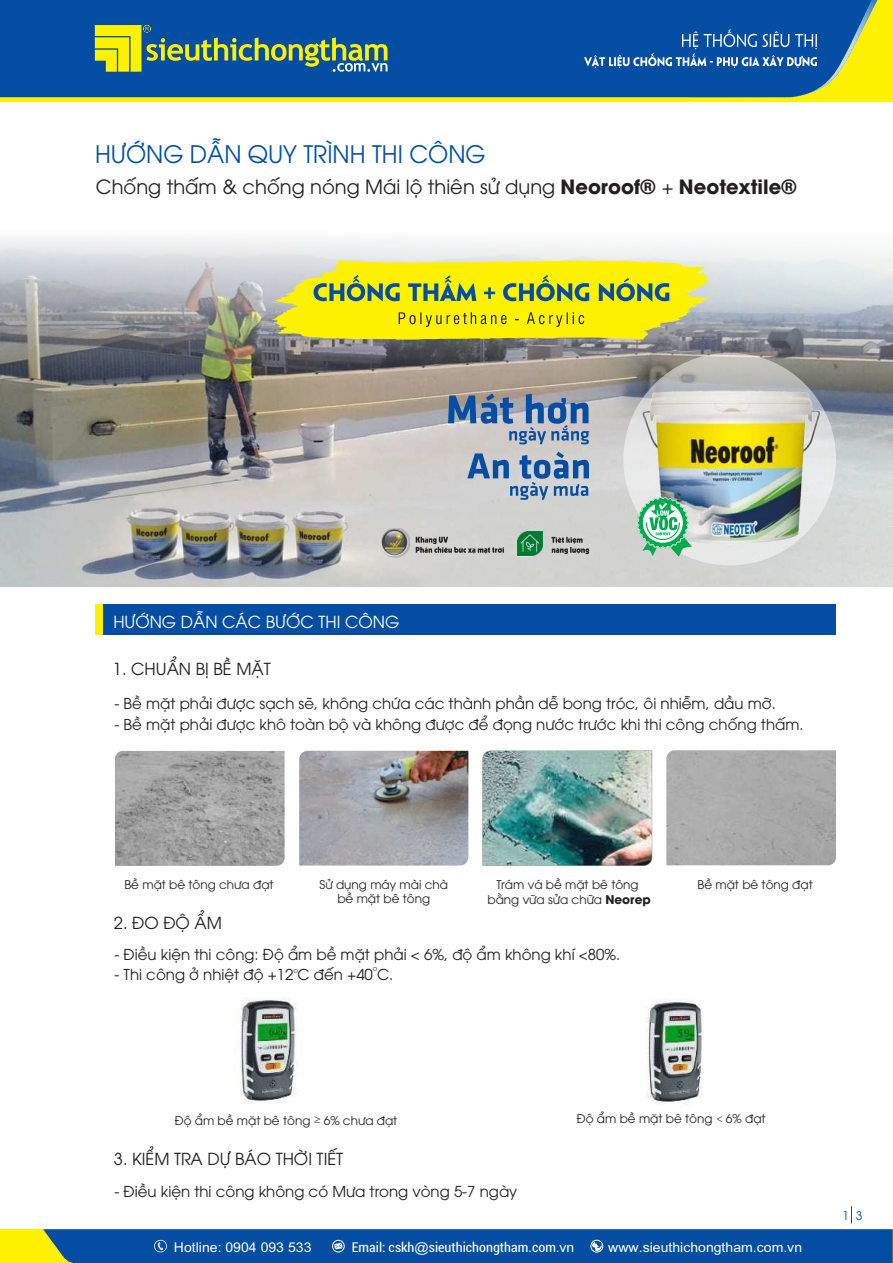
<style>
.page{position:relative;width:893px;height:1263px;background:#fff}
.page>*{position:absolute;margin:0;border:0;box-sizing:border-box;transform-origin:0 0}
.t1{font:24px "UTM Avo";color:#034ea2}
.t2{font:19.5px "UTM Avo";color:#231f20}
.t3{font:16.5px "UTM Avo";color:#231f20}
.t4{font:16.5px "UTM Avo";color:#fff}
.t5{font:15px "UTM Avo";color:#231f20}
.t6{font:13.5px "Arial";color:#fff;scale:1.04 1}
.t7{font:condensed 13.5px "Roboto";color:#fff;scale:1.04 1}
.t8{font:12px/13.2px "UTM Avo";color:#231f20;text-align:center}
.t9{font:12px "UTM Avo";color:#034ea2}
.t10{font:12px "Adobe Devanagari";color:#231f20}
.t11{font:7.05px "UTM Avo";color:#231f20}
.s1{font-weight:700}
.s2{font-family:"Arial";font-stretch:normal}
.s3{font-family:"Roboto";font-stretch:condensed}
</style>
<div class="page">
<img style="left:0;top:238px;width:892px;height:348px">
<svg style="left:851px;top:1206px;width:1px;height:17px"></svg>
<div style="left:95px;top:604px;width:741px;height:31px;background:#034ea2"></div>
<div style="left:95px;top:604px;width:8px;height:31px;background:#fff200"></div>
<div style="left:623px;top:353px;width:213px;height:212px;background:#fff;border-radius:50%;opacity:.5"></div>
<div style="left:0;top:0;width:893px;height:102px;background:#fff200"></div>
<div style="left:0;top:0;width:562px;height:97px;background:#034ea2"></div>
<svg style="left:562px;top:0;width:315px;height:98px;background:#236499"></svg>
<svg style="left:95px;top:25px;width:292px;height:47px"></svg>
<svg style="left:272px;top:260px;width:439px;height:80px;background:#dbd82b"></svg>
<img style="left:630px;top:374px;width:199px;height:178px">
<svg style="left:637px;top:497px;width:55px;height:60px"></svg>
<svg style="left:416px;top:537px;width:88px;height:16px"></svg>
<div style="left:380px;top:528px;width:30px;height:30px;background:#231f20;opacity:.22"></div>
<img style="left:380px;top:528px;width:28px;height:28px;border-radius:50%">
<svg style="left:551px;top:537px;width:38px;height:17px"></svg>
<svg style="left:517px;top:531px;width:26px;height:25px"></svg>
<img style="left:518px;top:531px;width:24px;height:25px">
<svg style="left:448px;top:393px;width:141px;height:51px;background:#8498b3"></svg>
<svg style="left:467px;top:452px;width:122px;height:48px;background:#92a9c2"></svg>
<img style="left:299px;top:751px;width:169px;height:114px">
<img style="left:666px;top:750px;width:170px;height:115px">
<img style="left:115px;top:751px;width:170px;height:115px">
<img style="left:483px;top:751px;width:169px;height:114px">
<img style="left:646px;top:999px;width:56px;height:105px">
<img style="left:240px;top:997px;width:57px;height:107px">
<div style="left:0;top:1229px;width:893px;height:34px;background:#fff200"></div>
<div style="left:43px;top:1229px;width:850px;height:34px;background:#034ea2"></div>
<h1 class="t1" style="left:95px;top:145px;width:392px">HƯỚNG DẪN QUY TRÌNH THI CÔNG</h1>
<h2 class="t2" style="left:96px;top:180px;width:703px">Chống thấm &amp; chống nóng Mái lộ thiên sử dụng <span class="s1">Neoroof®</span> + <span class="s1">Neotextile®</span></h2>
<p class="t4" style="left:113px;top:615px;width:288px">HƯỚNG DẪN CÁC BƯỚC THI CÔNG</p>
<p class="t3" style="left:113px;top:663px;width:159px">1. CHUẨN BỊ BỀ MẶT</p>
<p class="t5" style="left:114px;top:697px;width:663px">- Bề mặt phải được sạch sẽ, không chứa các thành phần dễ bong tróc, ôi nhiễm, dầu mỡ.</p>
<p class="t5" style="left:114px;top:718px;width:691px">- Bề mặt phải được khô toàn bộ và không được để đọng nước trước khi thi công chống thấm.</p>
<p class="t8" style="left:124px;top:879px;width:151px">Bề mặt bê tông chưa đạt</p>
<p class="t8" style="left:697px;top:879px;width:117px">Bề mặt bê tông đạt</p>
<p class="t8" style="left:319px;top:879px;width:130px">Sử dụng máy mài chà bề mặt bê tông</p>
<p class="t8" style="left:488px;top:878px;width:165px;line-height:15.1px">Trám vá bề mặt bê tông bằng vữa sửa chữa <span class="s1">Neorep</span></p>
<p class="t3" style="left:114px;top:917px;width:110px">2. ĐO ĐỘ ẨM</p>
<p class="t5" style="left:114px;top:949px;width:507px">- Điều kiện thi công: Độ ẩm bề mặt phải &lt; 6%, độ ẩm không khí &lt;80%.</p>
<p class="t5" style="left:114px;top:969px;width:280px">- Thi công ở nhiệt độ +12 C đến +40 C.</p>
<p class="t11" style="left:373px;top:966px;width:6px">o</p>
<p class="t11" style="left:294px;top:968px;width:6px">o</p>
<p class="t10" style="left:314px;top:1114px;width:8px">≥</p>
<p class="t8" style="left:577px;top:1113px;width:190px">Độ ẩm bề mặt bê tông 6% đạt</p>
<p class="t8" style="left:175px;top:1115px;width:224px">Độ ẩm bề mặt bê tông 6% chưa đạt</p>
<p class="t10" style="left:716px;top:1114px;width:8px">&lt;</p>
<p class="t3" style="left:114px;top:1153px;width:231px">3. KIỂM TRA DỰ BÁO THỜI TIẾT</p>
<p class="t5" style="left:114px;top:1186px;width:404px">- Điều kiện thi công không có Mưa trong vòng 5-7 ngày</p>
<p class="t6" style="left:174px;top:1242px;width:134px">Hotline: 0904 093 533</p>
<p class="t7" style="left:376px;top:1241px;width:178px">Email: vietthai<span class="s2">@</span>chongtham<span class="s2">..</span>com.</p>
<p class="t6" style="left:615px;top:1242px;width:159px">.sieuthichongtham.com.vn</p>
<p class="t6" style="left:198px;top:1242px;width:582px">Hotline: 0904 093 533 <span class="s3">Email: cskh</span>@<span class="s3">sieuthichongtham</span> .vn vn wwwwww.sieuthichongtham.com.vn</p>
<p class="t7" style="left:468px;top:1241px;width:8px">c</p>
<p class="t7" style="left:495px;top:1241px;width:8px">g</p>
<p class="t9" style="left:842px;top:1211px;width:21px">1 3</p>
</div>
